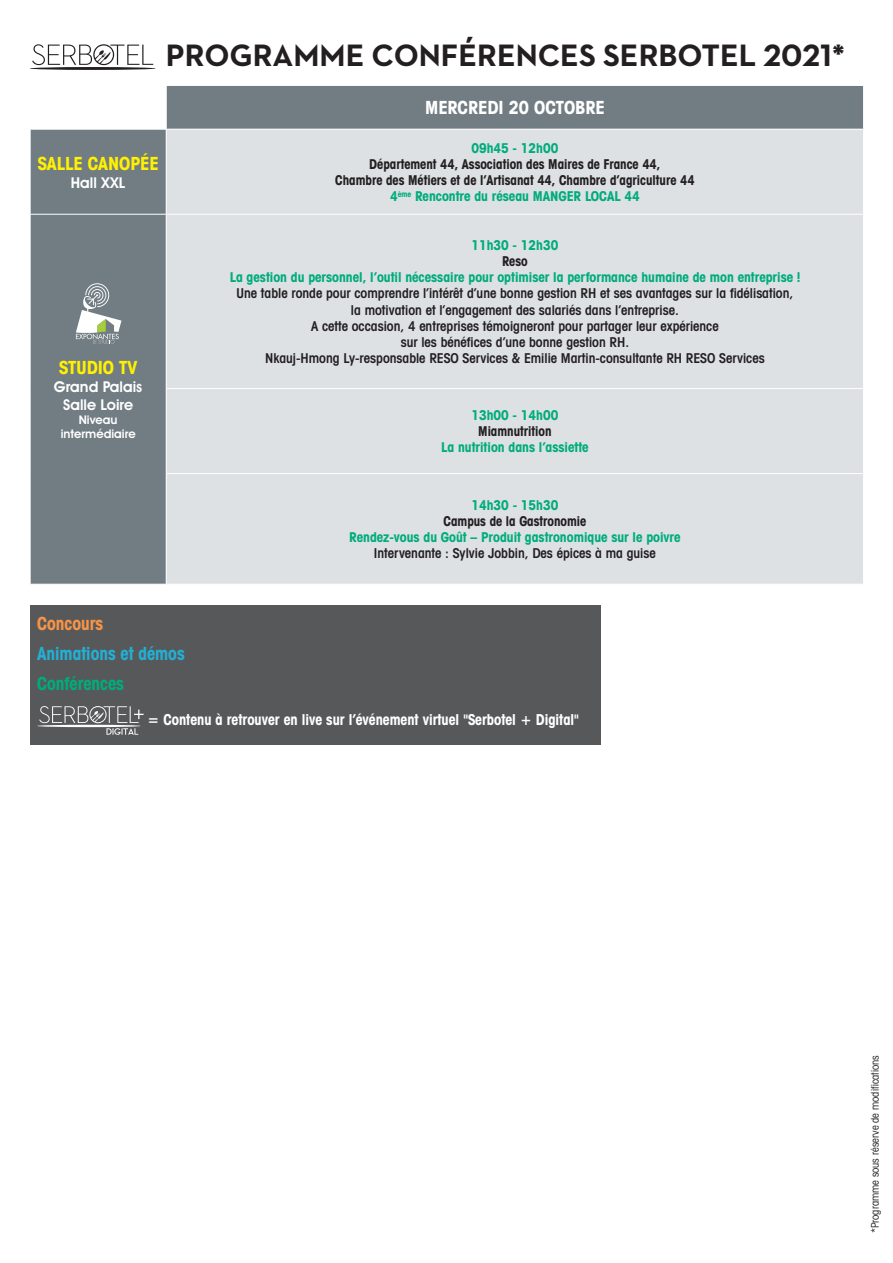
<style>
.page{position:relative;width:893px;height:1263px;background:#fff}
.page>*{position:absolute;margin:0;border:0;box-sizing:border-box;transform-origin:0 0}
.t1{font:700 31.5px "Neutraface 2 Text";color:#231f20}
.t2{font:700 condensed 18px "Avant Garde IT Cby BT";color:#fff101}
.t3{font:700 condensed 18px "Avant Garde IT Cby BT";color:#fff}
.t4{font:700 condensed 18px "Avant Garde IT Cby BT";color:#23afd4;scale:.95 1}
.t5{font:700 condensed 18px "Avant Garde IT Cby BT";color:#00ac7c;scale:.95 1}
.t6{font:700 condensed 18px "Avant Garde IT Cby BT";color:#f79447;scale:.95 1}
.t7{font:700 condensed 15px "Avant Garde IT Cby BT";color:#fff;scale:.95 1}
.t8{font:600 15px/18px "Avant Garde IT Cby BT";color:#fff;text-align:center}
.t9{font:600 condensed 13.5px/16.2px "Avant Garde IT Cby BT";color:#231f20;text-align:center}
.t10{font:700 condensed 13.5px "Avant Garde IT Cby BT";color:#00ac7c}
.t11{font:700 condensed 13.5px/16.2px "Avant Garde IT Cby BT";color:#231f20;text-align:center;scale:.95 1}
.t12{font:600 12px/14.4px "Avant Garde IT Cby BT";color:#fff;text-align:center}
.t13{font:condensed 10.5px "Avant Garde IT Cby BT";color:#231f20}
.s1{color:#00ac7c}
</style>
<div class="page">
<svg style="left:31px;top:86px;width:832px;height:498px;background:#7a858b"></svg>
<div style="left:167px;top:130px;width:696px;height:454px;background:#dde1e4"></div>
<hr style="left:166px;top:86px;width:1px;height:43px;background:#fff">
<hr style="left:30px;top:129px;width:137px;height:1px;background:#fff">
<hr style="left:30px;top:214px;width:137px;height:1px;background:#fff">
<hr style="left:166px;top:129px;width:698px;height:1px;background:#fff">
<hr style="left:167px;top:214px;width:696px;height:1px;background:#fff">
<hr style="left:167px;top:388px;width:696px;height:1px;background:#fff">
<hr style="left:166px;top:130px;width:1px;height:84px;background:#fff">
<hr style="left:166px;top:215px;width:1px;height:174px;background:#fff">
<hr style="left:166px;top:389px;width:1px;height:84px;background:#fff">
<hr style="left:166px;top:473px;width:698px;height:1px;background:#fff">
<hr style="left:166px;top:474px;width:1px;height:110px;background:#fff">
<svg style="left:32px;top:44px;width:121px;height:21px"></svg>
<hr style="left:30px;top:67px;width:126px;height:3px;background:#231f20;border-radius:50%">
<svg style="left:76px;top:283px;width:45px;height:60px"></svg>
<div style="left:30px;top:605px;width:570px;height:140px;background:#57585a"></div>
<svg style="left:39px;top:706px;width:105px;height:29px"></svg>
<h1 class="t1" style="left:166px;top:35px;width:681px">PROGRAMME CONFÉRENCES SERBOTEL 2021*</h1>
<h2 class="t2" style="left:38px;top:152px;width:122px">SALLE CANOPÉE</h2>
<p class="t8" style="left:71px;top:173px;width:56px">Hall XXL</p>
<h2 class="t2" style="left:59px;top:356px;width:80px">STUDIO TV</h2>
<p class="t8" style="left:54px;top:377px;width:90px">Grand Palais<br>Salle Loire</p>
<p class="t12" style="left:61px;top:413px;width:76px">Niveau intermédiaire</p>
<h2 class="t3" style="left:425px;top:97px;width:181px">MERCREDI 20 OCTOBRE</h2>
<p class="t10" style="left:471px;top:140px;width:88px">09h45 - 12h00</p>
<p class="t11" style="left:335px;top:156px;width:380px">Département 44, Association des Maires de France 44,<br>Chambre des Métiers et de l’Artisanat 44, Chambre d’agriculture 44<br><span class="s1">4</span><sup>ème</sup> <span class="s1">Rencontre du réseau MANGER LOCAL 44</span></p>
<p class="t10" style="left:471px;top:237px;width:88px">11h30 - 12h30</p>
<p class="t11" style="left:502px;top:253px;width:28px">Reso</p>
<p class="t10" style="left:230px;top:269px;width:572px">La gestion du personnel, l’outil nécessaire pour optimiser la performance humaine de mon entreprise !</p>
<p class="t9" style="left:237px;top:285px;width:558px">Une table ronde pour comprendre l’intérêt d’une bonne gestion RH et ses avantages sur la fidélisation, la motivation et l’engagement des salariés dans l’entreprise.<br>A cette occasion, 4 entreprises témoigneront pour partager leur expérience<br>sur les bénéfices d’une bonne gestion RH.<br>Nkauj-Hmong Ly-responsable RESO Services &amp; Emilie Martin-consultante RH RESO Services</p>
<p class="t10" style="left:471px;top:407px;width:88px">13h00 - 14h00</p>
<p class="t11" style="left:478px;top:423px;width:79px">Miamnutrition</p>
<p class="t10" style="left:441px;top:439px;width:149px">La nutrition dans l’assiette</p>
<p class="t10" style="left:471px;top:497px;width:88px">14h30 - 15h30</p>
<p class="t11" style="left:443px;top:513px;width:152px">Campus de la Gastronomie</p>
<p class="t10" style="left:349px;top:529px;width:333px">Rendez-vous du Goût – Produit gastronomique sur le poivre</p>
<p class="t9" style="left:374px;top:545px;width:283px">Intervenante : Sylvie Jobbin, Des épices à ma guise</p>
<h2 class="t6" style="left:37px;top:613px;width:71px">Concours</h2>
<h2 class="t4" style="left:37px;top:643px;width:157px">Animations et démos</h2>
<h2 class="t5" style="left:37px;top:673px;width:93px">Conférences</h2>
<p class="t7" style="left:148px;top:711px;width:456px">= Contenu à retrouver en live sur l’événement virtuel "Serbotel + Digital"</p>
<p class="t13" style="left:869px;top:1233px;width:180px;rotate:-90deg">*Programme sous réserve de modifications</p>
</div>
